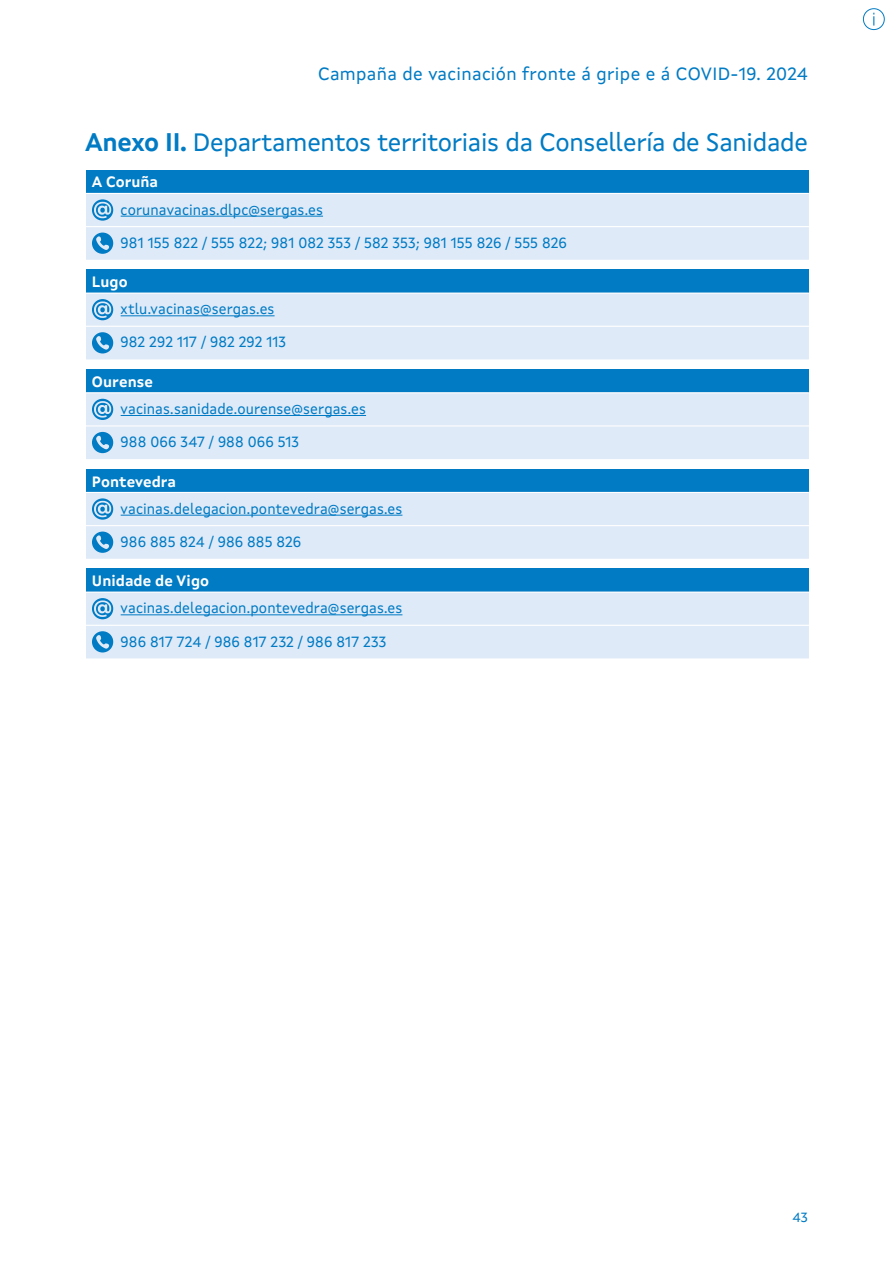
<style>
.page{position:relative;width:893px;height:1263px;background:#fff}
.page>*{position:absolute;margin:0;border:0;box-sizing:border-box;transform-origin:0 0}
.t1{font:25.5px "Xunta Sans";letter-spacing:-.01em;color:#007bc4}
.t2{font:18px "Xunta Sans";letter-spacing:.02em;color:#007bc4}
.TA4{font:15px "Xunta Sans";letter-spacing:.01em;color:#007bc4}
.TA1{font:700 15px "Xunta Sans";letter-spacing:.005em;color:#fff}
.t3{font:13.5px "Xunta Sans";color:#007bc4}
.s1{font-weight:700}
</style>
<div class="page">
<div style="left:86px;top:170px;width:723px;height:23px;background:#007bc4"></div>
<div style="left:86px;top:194px;width:723px;height:66px;background:#dfeaf8"></div>
<hr style="left:86px;top:226px;width:723px;height:1px;background:#fff">
<hr style="left:121px;top:216px;width:202px;height:1px;background:#007bc4">
<svg style="left:92px;top:199px;width:21px;height:22px"></svg>
<svg style="left:92px;top:233px;width:21px;height:21px"></svg>
<div style="left:86px;top:369px;width:723px;height:24px;background:#007bc4"></div>
<div style="left:86px;top:393px;width:723px;height:66px;background:#dfeaf8"></div>
<hr style="left:86px;top:392px;width:723px;height:1px;background:#fff">
<hr style="left:86px;top:425px;width:723px;height:1px;background:#fff">
<hr style="left:121px;top:415px;width:245px;height:1px;background:#007bc4">
<svg style="left:92px;top:399px;width:21px;height:21px"></svg>
<svg style="left:92px;top:432px;width:21px;height:21px"></svg>
<div style="left:86px;top:270px;width:723px;height:23px;background:#007bc4"></div>
<div style="left:86px;top:294px;width:723px;height:65px;background:#dfeaf8"></div>
<hr style="left:86px;top:326px;width:723px;height:1px;background:#fff">
<hr style="left:121px;top:315px;width:154px;height:1px;background:#007bc4">
<svg style="left:92px;top:299px;width:21px;height:21px"></svg>
<svg style="left:92px;top:332px;width:21px;height:21px"></svg>
<div style="left:86px;top:469px;width:723px;height:23px;background:#007bc4"></div>
<div style="left:86px;top:493px;width:723px;height:66px;background:#dfeaf8"></div>
<hr style="left:86px;top:525px;width:723px;height:1px;background:#fff">
<hr style="left:121px;top:515px;width:281px;height:1px;background:#007bc4">
<svg style="left:92px;top:498px;width:21px;height:22px"></svg>
<svg style="left:92px;top:532px;width:21px;height:21px"></svg>
<div style="left:86px;top:569px;width:723px;height:23px;background:#007bc4"></div>
<div style="left:86px;top:593px;width:723px;height:65px;background:#dfeaf8"></div>
<hr style="left:86px;top:591px;width:723px;height:2px;background:#fff">
<hr style="left:86px;top:625px;width:723px;height:1px;background:#fff">
<hr style="left:121px;top:614px;width:281px;height:1px;background:#007bc4">
<svg style="left:92px;top:598px;width:21px;height:21px"></svg>
<svg style="left:92px;top:631px;width:21px;height:21px"></svg>
<div style="left:863px;top:9px;width:21px;height:21px;border:1px solid #007bc4;border-radius:50%"></div>
<svg style="left:873px;top:13px;width:1px;height:13px"></svg>
<p class="t2" style="left:318px;top:63px;width:491px">Campaña de vacinación fronte á gripe e á COVID-19. 2024</p>
<p class="t1" style="left:85px;top:127px;width:724px"><span class="s1">Anexo II.</span> Departamentos territoriais da Consellería de Sanidade</p>
<p class="TA1" style="left:92px;top:173px;width:68px">A Coruña</p>
<p class="TA4" style="left:121px;top:200px;width:204px">corunavacinas.dlpc@sergas.es</p>
<p class="TA4" style="left:121px;top:234px;width:448px">981 155 822 / 555 822; 981 082 353 / 582 353; 981 155 826 / 555 826</p>
<p class="TA1" style="left:92px;top:273px;width:37px">Lugo</p>
<p class="TA4" style="left:121px;top:300px;width:155px">xtlu.vacinas@sergas.es</p>
<p class="TA4" style="left:121px;top:333px;width:167px">982 292 117 / 982 292 113</p>
<p class="TA1" style="left:92px;top:372px;width:63px">Ourense</p>
<p class="TA4" style="left:121px;top:400px;width:247px">vacinas.sanidade.ourense@sergas.es</p>
<p class="TA4" style="left:121px;top:433px;width:180px">988 066 347 / 988 066 513</p>
<p class="TA1" style="left:92px;top:472px;width:86px">Pontevedra</p>
<p class="TA4" style="left:121px;top:499px;width:283px">vacinas.delegacion.pontevedra@sergas.es</p>
<p class="TA4" style="left:121px;top:532px;width:182px">986 885 824 / 986 885 826</p>
<p class="TA1" style="left:92px;top:572px;width:119px">Unidade de Vigo</p>
<p class="TA4" style="left:121px;top:599px;width:283px">vacinas.delegacion.pontevedra@sergas.es</p>
<p class="TA4" style="left:121px;top:632px;width:267px">986 817 724 / 986 817 232 / 986 817 233</p>
<p class="t3" style="left:792px;top:1209px;width:17px">43</p>
</div>
